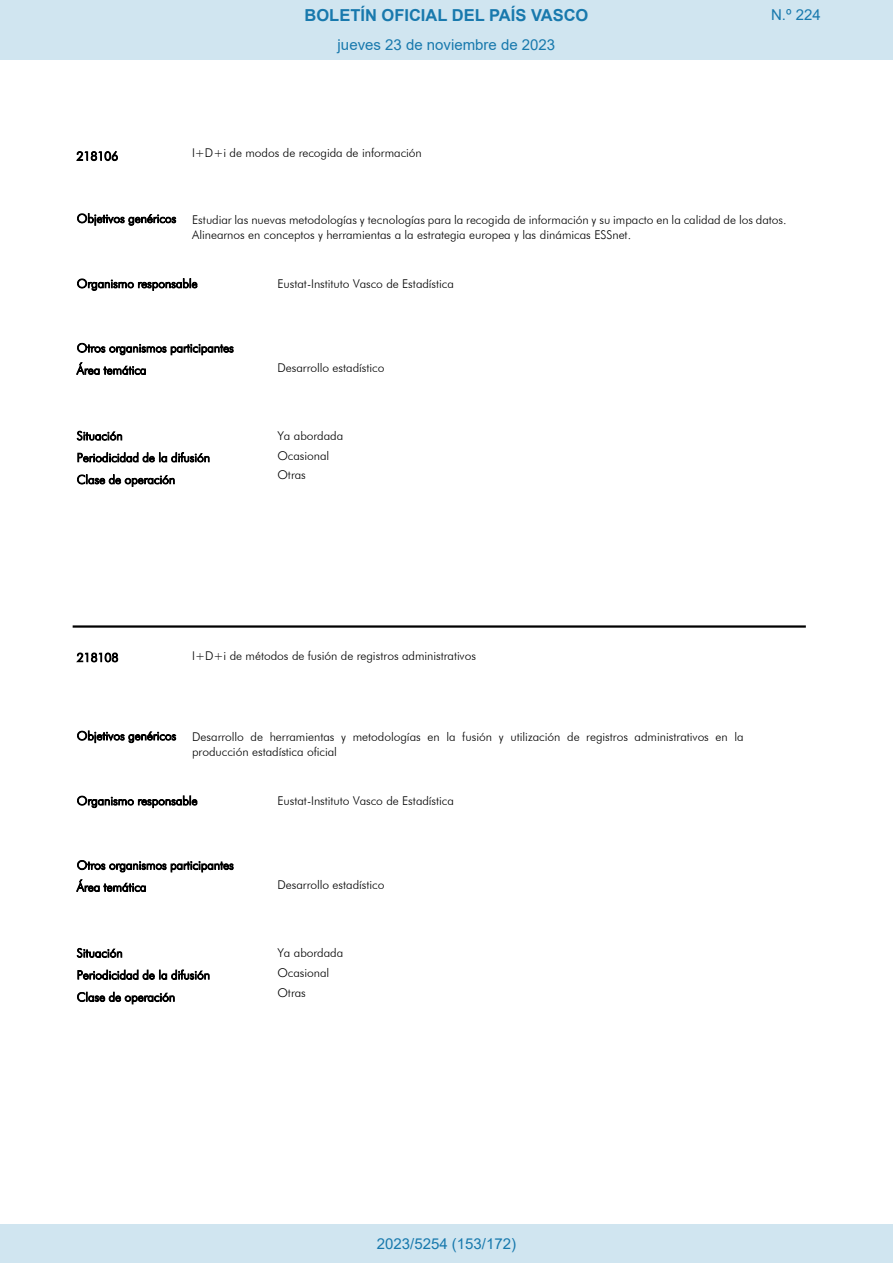
<style>
.page{position:relative;width:893px;height:1263px;background:#fff}
.page>*{position:absolute;margin:0;border:0;box-sizing:border-box;transform-origin:0 0}
.t1{font:700 16.5px "Arial";color:#1879ad}
.Paginacion_Centro{font:15px "Arial";color:#1879ad}
.t2{font:300 12px/19.6px "Futura BT";letter-spacing:-.005em;color:#000}
</style>
<div class="page">
<hr style="left:73px;top:625px;width:733px;height:3px;background:#000">
<div style="left:0;top:0;width:893px;height:60px;background:#d0e5f0"></div>
<div style="left:0;top:1225px;width:893px;height:38px;background:#d0e5f0"></div>
<h1 class="t1" style="left:305px;top:3px;width:285px">BOLETÍN OFICIAL DEL PAÍS VASCO</h1>
<p class="Paginacion_Centro" style="left:771px;top:5px;width:51px">N.º 224</p>
<p class="Paginacion_Centro" style="left:338px;top:35px;width:219px">jueves 23 de noviembre de 2023</p>
<p class="t2" style="left:77px;top:146px;width:43px">218106</p>
<p class="t2" style="left:192px;top:143px;width:231px">I+D+i de modos de recogida de información</p>
<p class="t2" style="left:77px;top:208px;width:101px">Objetivos genéricos</p>
<p class="t2" style="left:192px;top:212px;width:596px;line-height:15px">Estudiar las nuevas metodologías y tecnologías para la recogida de información y su impacto en la calidad de los datos.<br>Alinearnos en conceptos y herramientas a la estrategia europea y las dinámicas ESSnet.</p>
<p class="t2" style="left:77px;top:274px;width:122px">Organismo responsable</p>
<p class="t2" style="left:277px;top:274px;width:178px">Eustat-Instituto Vasco de Estadística</p>
<p class="t2" style="left:77px;top:337px;width:158px;line-height:22.2px">Otros organismos participantes<br>Área temática</p>
<p class="t2" style="left:277px;top:358px;width:109px">Desarrollo estadístico</p>
<p class="t2" style="left:77px;top:425px;width:135px;line-height:21.9px">Situación<br>Periodicidad de la difusión<br>Clase de operación</p>
<p class="t2" style="left:277px;top:426px;width:67px">Ya abordada<br>Ocasional<br>Otras</p>
<p class="t2" style="left:77px;top:647px;width:43px">218108</p>
<p class="t2" style="left:192px;top:646px;width:285px">I+D+i de métodos de fusión de registros administrativos</p>
<p class="t2" style="left:77px;top:726px;width:101px">Objetivos genéricos</p>
<p class="t2" style="left:192px;top:729px;width:553px;line-height:14.7px">Desarrollo de herramientas y metodologías en la fusión y utilización de registros administrativos en la producción estadística oficial</p>
<p class="t2" style="left:77px;top:791px;width:122px">Organismo responsable</p>
<p class="t2" style="left:277px;top:791px;width:178px">Eustat-Instituto Vasco de Estadística</p>
<p class="t2" style="left:77px;top:854px;width:158px;line-height:21.9px">Otros organismos participantes<br>Área temática</p>
<p class="t2" style="left:277px;top:875px;width:109px">Desarrollo estadístico</p>
<p class="t2" style="left:77px;top:942px;width:135px;line-height:22px">Situación<br>Periodicidad de la difusión<br>Clase de operación</p>
<p class="t2" style="left:277px;top:943px;width:67px">Ya abordada<br>Ocasional<br>Otras</p>
<p class="Paginacion_Centro" style="left:377px;top:1234px;width:141px">2023/5254 (153/172)</p>
</div>
